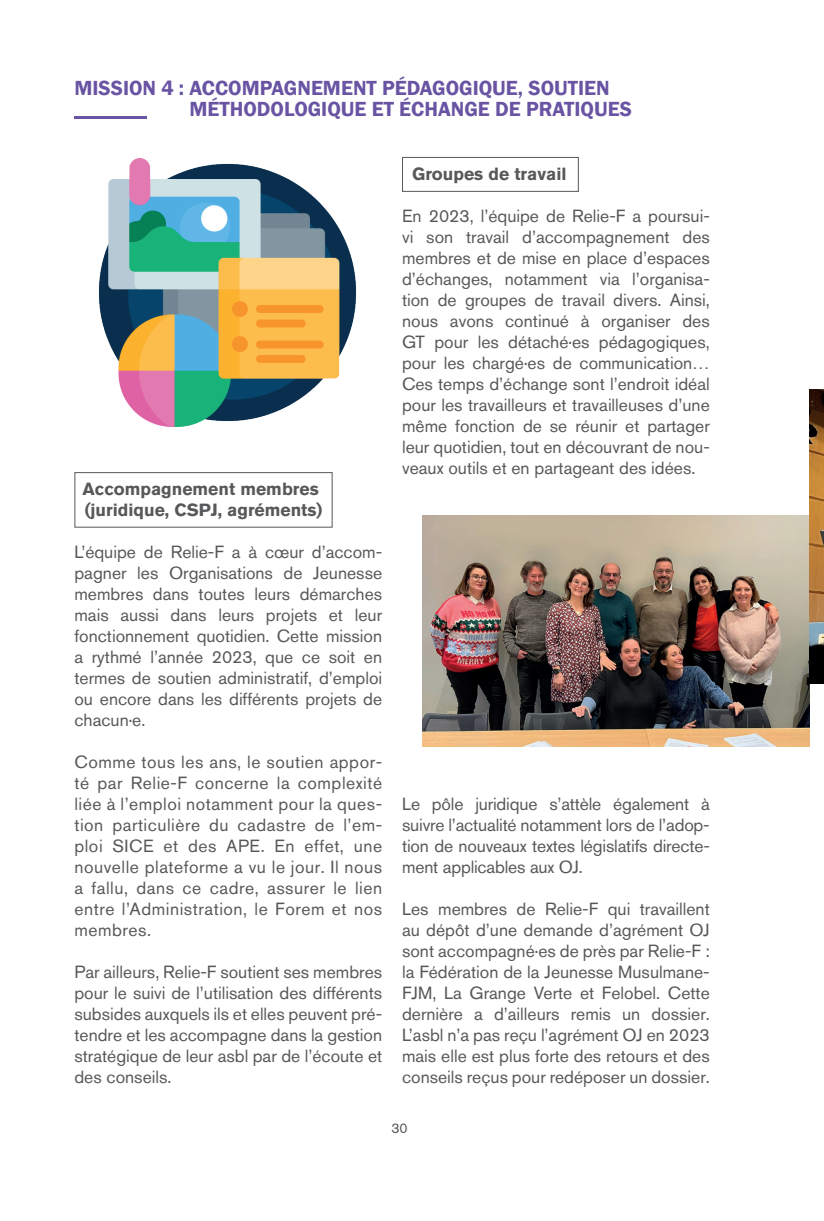
<style>
.page{position:relative;width:824px;height:1221px;background:#fff}
.page>*{position:absolute;margin:0;border:0;box-sizing:border-box;transform-origin:0 0}
.t1{font:600 21px/21px "Franklin Gothic";color:#6954a3}
.t2{font:17.5px/21px "Akzidenz Grotesk BQ";color:#57585a;text-align:justify}
.t3{font:700 17.5px/21px "Akzidenz Grotesk BQ";color:#57585a}
.t4{font:14px "Akzidenz Grotesk BQ";color:#57585a}
</style>
<div class="page">
<img style="left:422px;top:515px;width:387px;height:231px">
<hr style="left:74px;top:116px;width:73px;height:3px;background:#6954a3">
<img style="left:98px;top:158px;width:259px;height:268px">
<div style="left:402px;top:157px;width:176px;height:35px;border:1px solid #57585a"></div>
<div style="left:74px;top:472px;width:258px;height:55px;border:1px solid #57585a"></div>
<img style="left:809px;top:389px;width:14px;height:294px">
<p class="t1" style="left:189px;top:78px;width:444px;text-indent:-115px">MISSION 4 : ACCOMPAGNEMENT PÉDAGOGIQUE, SOUTIEN<br>MÉTHODOLOGIQUE ET ÉCHANGE DE PRATIQUES</p>
<p class="t3" style="left:83px;top:478px;width:241px">Accompagnement membres (juridique, CSPJ, agréments)</p>
<p class="t2" style="left:74px;top:541px;width:309px">L’équipe de Relie-F a à cœur d’accom&shy;pagner les Organisations de Jeunesse membres dans toutes leurs démarches mais aussi dans leurs projets et leur fonctionnement quotidien. Cette mission a rythmé l’année 2023, que ce soit en termes de soutien administratif, d’emploi ou encore dans les différents projets de chacun·e.</p>
<p class="t2" style="left:74px;top:751px;width:309px">Comme tous les ans, le soutien appor&shy;té par Relie-F concerne la complexité liée à l’emploi notamment pour la ques&shy;tion particulière du cadastre de l’em&shy;ploi SICE et des APE. En effet, une nouvelle plateforme a vu le jour. Il nous a fallu, dans ce cadre, assurer le lien entre l’Administration, le Forem et nos membres.</p>
<p class="t2" style="left:74px;top:961px;width:309px">Par ailleurs, Relie-F soutient ses membres pour le suivi de l’utilisation des différents subsides auxquels ils et elles peuvent pré&shy;tendre et les accompagne dans la gestion stratégique de leur asbl par de l’écoute et des conseils.</p>
<p class="t3" style="left:412px;top:163px;width:156px">Groupes de travail</p>
<p class="t2" style="left:402px;top:205px;width:309px">En 2023, l’équipe de Relie-F a poursui&shy;vi son travail d’accompagnement des membres et de mise en place d’espaces d’échanges, notamment via l’organisa&shy;tion de groupes de travail divers. Ainsi, nous avons continué à organiser des GT pour les détaché·es pédagogiques, pour les chargé·es de communication… Ces temps d’échange sont l’endroit idéal pour les travailleurs et travailleuses d’une même fonction de se réunir et partager leur quotidien, tout en découvrant de nou&shy;veaux outils et en partageant des idées.</p>
<p class="t2" style="left:402px;top:793px;width:309px">Le pôle juridique s’attèle également à suivre l’actualité notamment lors de l’adop&shy;tion de nouveaux textes législatifs directe&shy;ment applicables aux OJ.</p>
<p class="t2" style="left:402px;top:898px;width:309px">Les membres de Relie-F qui travaillent au dépôt d’une demande d’agrément OJ sont accompagné·es de près par Relie-F : la Fédération de la Jeunesse Musulmane-FJM, La Grange Verte et Felobel. Cette dernière a d’ailleurs remis un dossier.<br>L’asbl n’a pas reçu l’agrément OJ en 2023 mais elle est plus forte des retours et des conseils reçus pour redéposer un dossier.</p>
<p class="t4" style="left:391px;top:1119px;width:18px">30</p>
</div>
